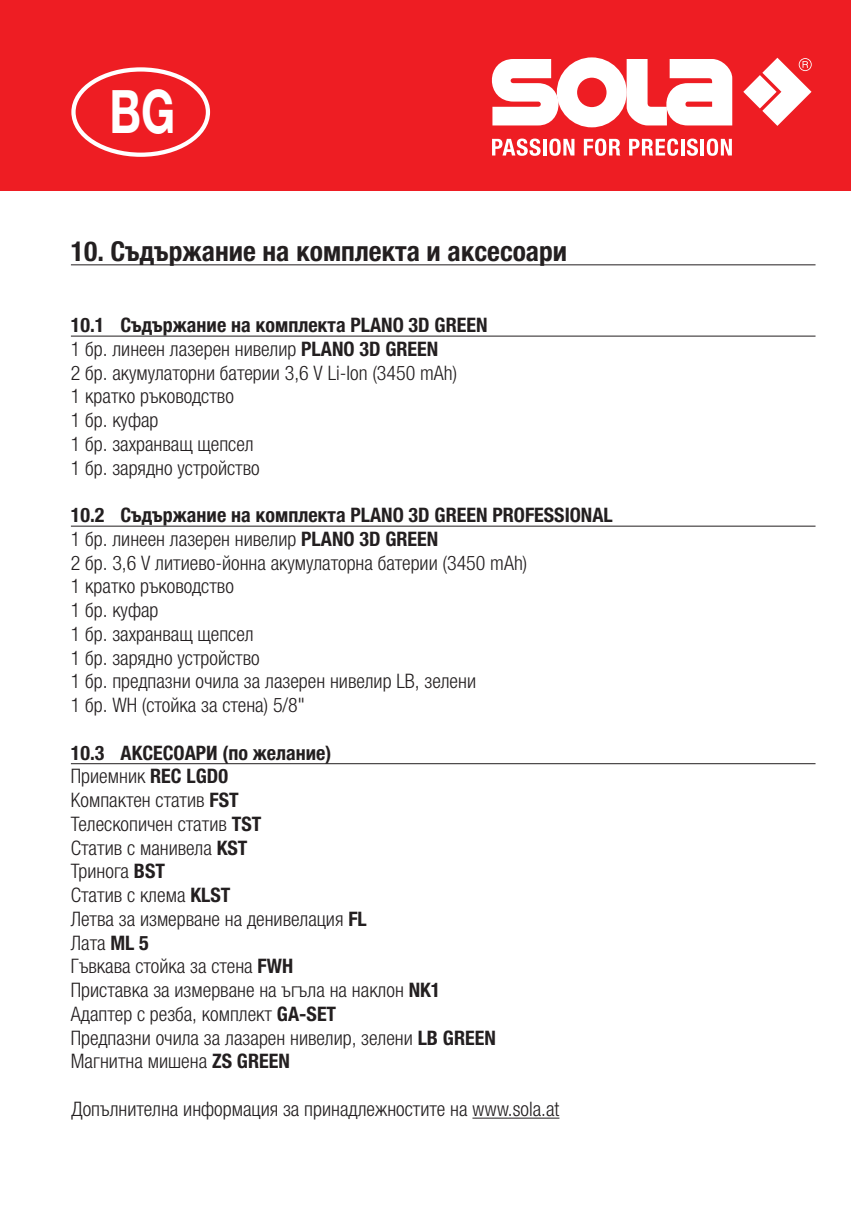
<style>
.page{position:relative;width:851px;height:1205px;background:#fff}
.page>*{position:absolute;margin:0;border:0;box-sizing:border-box;transform-origin:0 0}
.t1{font:700 60px "Helvetica Neue LTW1 G";color:#fff;scale:.75 1}
.t2{font:700 condensed 27.5px "Helvetica Neue LTW1 G";color:#231f20}
.t3{font:300 condensed 20px/23.8px "Helvetica Neue LTW1 G";color:#231f20}
.s1{font-weight:700}
</style>
<div class="page">
<div style="left:0;top:0;width:850px;height:191px;background:#ee1d23"></div>
<svg style="left:491px;top:57px;width:241px;height:70px"></svg>
<svg style="left:743px;top:58px;width:68px;height:68px"></svg>
<svg style="left:492px;top:139px;width:48px;height:17px"></svg>
<hr style="left:543px;top:139px;width:3px;height:16px;background:#fff">
<svg style="left:549px;top:139px;width:25px;height:17px"></svg>
<svg style="left:583px;top:139px;width:37px;height:17px"></svg>
<svg style="left:629px;top:139px;width:49px;height:17px"></svg>
<hr style="left:681px;top:139px;width:3px;height:16px;background:#fff">
<svg style="left:686px;top:139px;width:11px;height:17px"></svg>
<hr style="left:700px;top:139px;width:3px;height:16px;background:#fff">
<svg style="left:706px;top:139px;width:25px;height:17px"></svg>
<div style="left:71px;top:67px;width:139px;height:90px;border:4px solid #fff;border-radius:50%"></div>
<hr style="left:71px;top:336px;width:744px;height:1px;background:#231f20">
<hr style="left:71px;top:526px;width:744px;height:1px;background:#231f20">
<hr style="left:71px;top:763px;width:744px;height:1px;background:#231f20">
<hr style="left:71px;top:264px;width:744px;height:1px;background:#231f20">
<hr style="left:472px;top:1117px;width:87px;height:1px;background:#231f20">
<h1 class="t1" style="left:109px;top:75px;width:89px">BG</h1>
<h2 class="t2" style="left:71px;top:235px;width:497px">10. Съдържание на комплекта и аксесоари</h2>
<p class="t3" style="left:71px;top:313px;width:418px"><span class="s1">10.1 Съдържание на комплекта PLANO 3D GREEN<br></span>1 бр. линеен лазерен нивелир <span class="s1">PLANO 3D GREEN<br></span>2 бр. акумулаторни батерии 3,6 V Li-Ion (3450 mAh)<br>1 кратко ръководство<br>1 бр. куфар<br>1 бр. захранващ щепсел<br>1 бр. зарядно устройство</p>
<p class="t3" style="left:71px;top:503px;width:543px"><span class="s1">10.2 Съдържание на комплекта PLANO 3D GREEN PROFESSIONAL </span>1 бр. линеен лазерен нивелир <span class="s1">PLANO 3D GREEN<br></span>2 бр. 3,6 V литиево-йонна акумулаторна батерии (3450 mAh)<br>1 кратко ръководство<br>1 бр. куфар<br>1 бр. захранващ щепсел<br>1 бр. зарядно устройство<br>1 бр. предпазни очила за лазерен нивелир LB, зелени<br>1 бр. WH (стойка за стена) 5/8"</p>
<p class="t3" style="left:71px;top:741px;width:426px"><span class="s1">10.3 АКСЕСОАРИ (по желание)<br></span>Приемник <span class="s1">REC LGD0<br></span>Компактен статив <span class="s1">FST<br></span>Телескопичен статив <span class="s1">TST<br></span>Статив с манивела <span class="s1">KST<br></span>Тринога <span class="s1">BST<br></span>Статив с клема <span class="s1">KLST<br></span>Летва за измерване на денивелация <span class="s1">FL<br></span>Лата <span class="s1">ML 5<br></span>Гъвкава стойка за стена <span class="s1">FWH<br></span>Приставка за измерване на ъгъла на наклон <span class="s1">NK1<br></span>Адаптер с резба, комплект <span class="s1">GA-SET<br></span>Предпазни очила за лазарен нивелир, зелени <span class="s1">LB GREEN<br></span>Магнитна мишена <span class="s1">ZS GREEN</span></p>
<p class="t3" style="left:72px;top:1097px;width:489px">Допълнителна информация за принадлежностите на www.sola.at</p>
</div>
